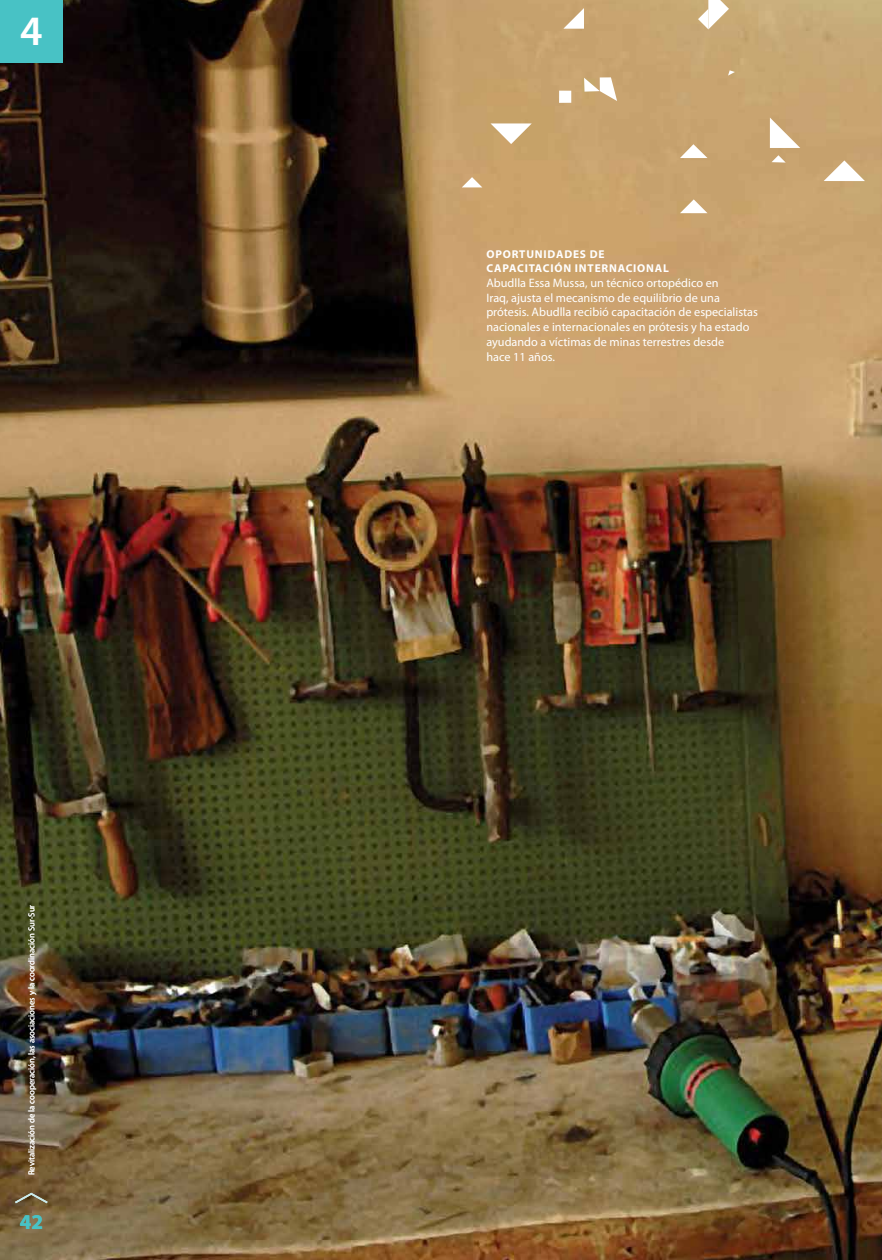
<style>
.page{position:relative;width:882px;height:1260px;background:#fff}
.page>*{position:absolute;margin:0;border:0;box-sizing:border-box;transform-origin:0 0}
.t1{font:600 42px "Myriad Pro";color:#fff}
.t2{font:700 21px "Myriad Pro";color:#48c2c5}
.t3{font:12.25px/14.7px "Myriad Pro";color:#fff}
.t4{font:700 11.38px "Myriad Pro";color:#fff}
.t5{font:8.75px "Myriad Pro";color:#fff}
</style>
<div class="page">
<img style="left:0;top:0;width:882px;height:1260px">
<svg style="left:698px;top:0;width:31px;height:29px"></svg>
<svg style="left:770px;top:118px;width:30px;height:30px"></svg>
<svg style="left:824px;top:160px;width:41px;height:21px"></svg>
<svg style="left:728px;top:70px;width:7px;height:6px"></svg>
<svg style="left:680px;top:199px;width:28px;height:14px"></svg>
<svg style="left:772px;top:155px;width:14px;height:8px"></svg>
<svg style="left:491px;top:123px;width:41px;height:21px"></svg>
<div style="left:559px;top:91px;width:12px;height:12px;background:#fff"></div>
<svg style="left:563px;top:8px;width:21px;height:21px"></svg>
<svg style="left:680px;top:144px;width:28px;height:14px"></svg>
<svg style="left:584px;top:77px;width:33px;height:24px"></svg>
<svg style="left:462px;top:177px;width:20px;height:10px"></svg>
<svg style="left:13px;top:1192px;width:37px;height:13px"></svg>
<div style="left:0;top:0;width:63px;height:63px;background:#48c2c5"></div>
<h1 class="t1" style="left:20px;top:4px;width:24px">4</h1>
<p class="t5" style="left:26px;top:1175px;width:272px;rotate:-90deg">Revitalización de la cooperación, las asociaciones y la coordinación Sur-Sur</p>
<h2 class="t2" style="left:20px;top:1208px;width:25px">42</h2>
<p class="t4" style="left:486px;top:246px;width:25px">OPORTUNIDADES</p>
<p class="t4" style="left:590px;top:246px;width:8px">DE</p>
<p class="t4" style="left:486px;top:261px;width:30px">CA PACITACI</p>
<p class="t4" style="left:554px;top:261px;width:29px">ÓN INTERNACIONAL</p>
<p class="t3" style="left:486px;top:275px;width:273px">Abudlla Essa Mussa, un técnico ortopédico en<br>Iraq, ajusta el mecanismo de equilibrio de una prótesis. Abudlla recibió capacitación de especialistas nacionales e internacionales en prótesis y ha estado ayudando a víctimas de minas terrestres desde<br>hace 11 años.</p>
</div>
